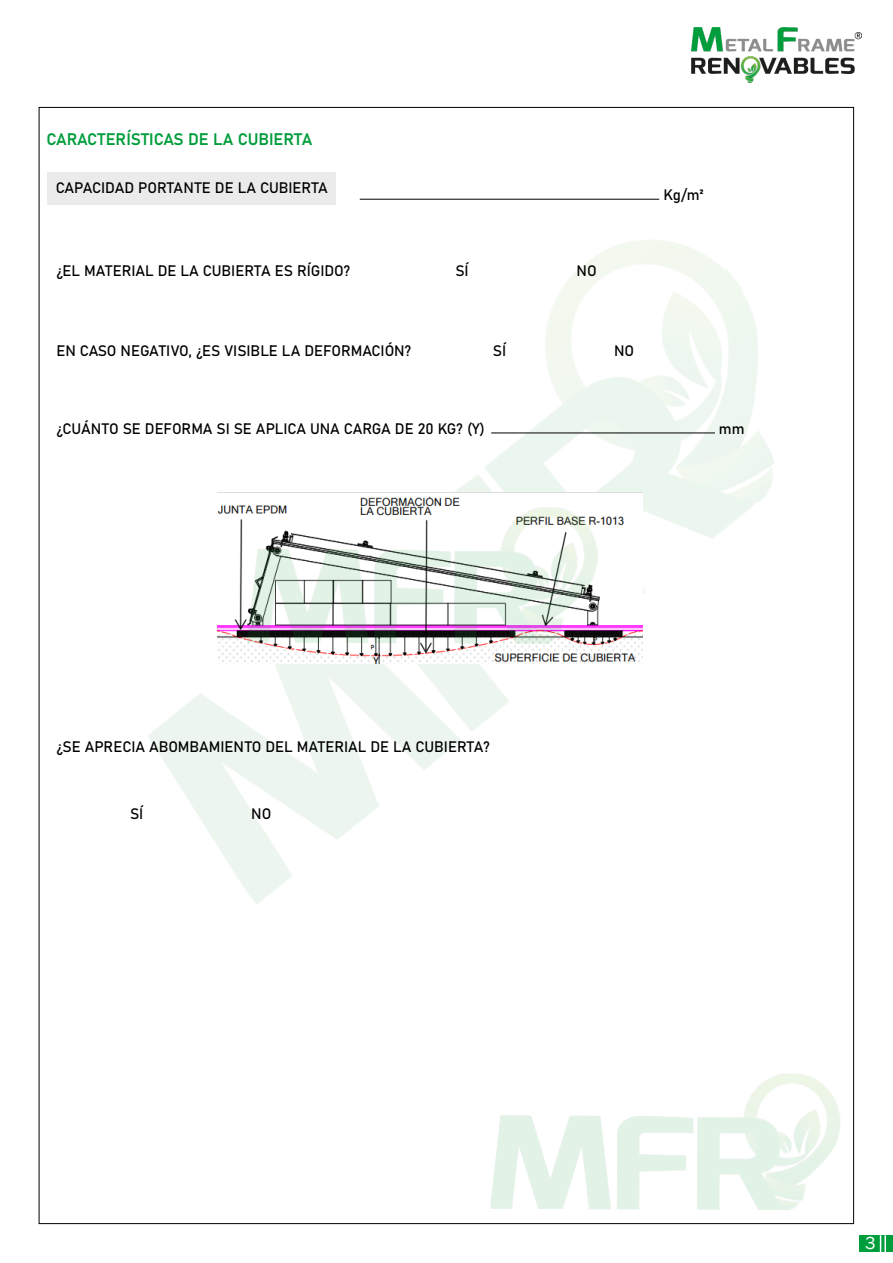
<style>
.page{position:relative;width:893px;height:1263px;background:#fff}
.page>*{position:absolute;margin:0;border:0;box-sizing:border-box;transform-origin:0 0}
.t1{font:18px "Franklin Gothic";color:#fff}
.t2{font:16.5px "Bahnschrift";color:#009d3c}
.t3{font:15px "Bahnschrift";color:#000}
</style>
<div class="page">
<img style="left:148px;top:198px;width:626px;height:706px">
<img style="left:692px;top:27px;width:169px;height:56px">
<div style="left:47px;top:172px;width:289px;height:33px;background:#ebebeb"></div>
<hr style="left:360px;top:199px;width:299px;height:1px;background:#000">
<hr style="left:491px;top:433px;width:224px;height:1px;background:#000">
<img style="left:217px;top:493px;width:425px;height:171px">
<div style="left:860px;top:1235px;width:33px;height:17px;background:#009d3c"></div>
<svg style="left:880px;top:1235px;width:1px;height:17px"></svg>
<hr style="left:884px;top:1235px;width:2px;height:20px;background:#fff">
<img style="left:247px;top:506px;width:351px;height:138px">
<img style="left:490px;top:1073px;width:351px;height:137px">
<p class="t2" style="left:46px;top:127px;width:268px">CARACTERÍSTICAS DE LA CUBIERTA</p>
<p class="t3" style="left:56px;top:177px;width:274px">CAPACIDAD PORTANTE DE LA CUBIERTA</p>
<p class="t3" style="left:56px;top:259px;width:295px">¿EL MATERIAL DE LA CUBIERTA ES RÍGIDO?</p>
<p class="t3" style="left:455px;top:259px;width:15px">SÍ</p>
<p class="t3" style="left:56px;top:340px;width:356px">EN CASO NEGATIVO, ¿ES VISIBLE LA DEFORMACIÓN?</p>
<p class="t3" style="left:493px;top:340px;width:15px">SÍ</p>
<p class="t3" style="left:56px;top:417px;width:430px">¿CUÁNTO SE DEFORMA SI SE APLICA UNA CARGA DE 20 KG? (Y)</p>
<p class="t3" style="left:576px;top:259px;width:22px">NO</p>
<p class="t3" style="left:614px;top:340px;width:22px">NO</p>
<p class="t3" style="left:663px;top:183px;width:42px">Kg/m²</p>
<p class="t3" style="left:719px;top:418px;width:27px">mm</p>
<p class="t3" style="left:56px;top:735px;width:435px">¿SE APRECIA ABOMBAMIENTO DEL MATERIAL DE LA CUBIERTA?</p>
<p class="t3" style="left:130px;top:802px;width:15px">SÍ</p>
<p class="t3" style="left:251px;top:802px;width:22px">NO</p>
<p class="t1" style="left:865px;top:1232px;width:12px">3</p>
</div>
